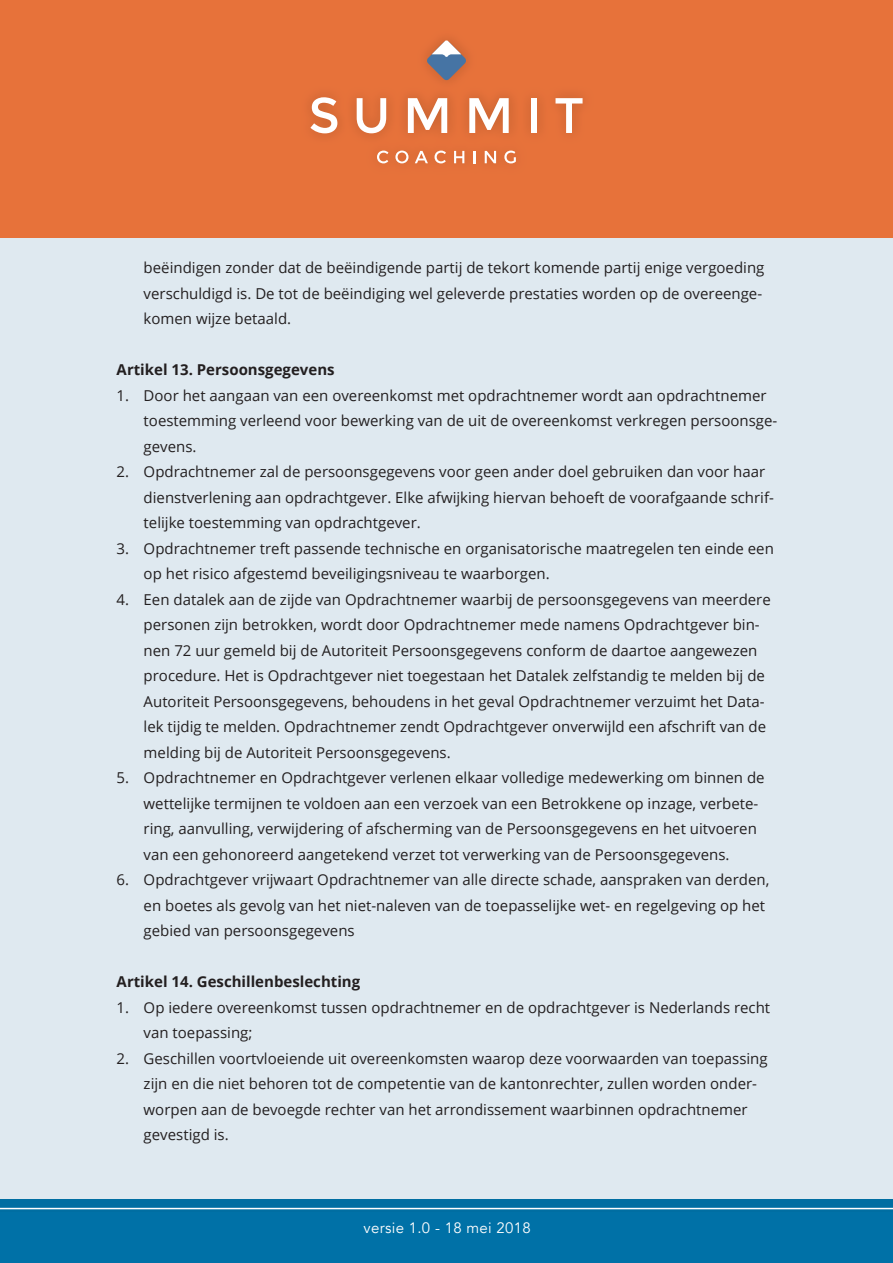
<style>
.page{position:relative;width:893px;height:1263px;background:#fff}
.page>*{position:absolute;margin:0;border:0;box-sizing:border-box;transform-origin:0 0}
.t1{font:15px/25.5px "Open Sans";color:#231f20}
.t2{font:700 15px "Open Sans";color:#231f20}
.t3{font:15px "Avenir";letter-spacing:.02em;color:#fff}
</style>
<div class="page">
<div style="left:0;top:237px;width:893px;height:975px;background:#dfe9f0"></div>
<div style="left:0;top:0;width:893px;height:237px;background:#e7723a"></div>
<img style="left:315px;top:39px;width:266px;height:125px">
<svg style="left:310px;top:97px;width:27px;height:36px"></svg>
<svg style="left:357px;top:98px;width:29px;height:35px"></svg>
<svg style="left:408px;top:98px;width:39px;height:35px"></svg>
<svg style="left:469px;top:98px;width:40px;height:35px"></svg>
<div style="left:531px;top:98px;width:6px;height:35px;background:#fff"></div>
<svg style="left:555px;top:98px;width:28px;height:35px"></svg>
<svg style="left:427px;top:40px;width:39px;height:40px"></svg>
<svg style="left:377px;top:151px;width:11px;height:12px"></svg>
<svg style="left:395px;top:151px;width:13px;height:12px"></svg>
<svg style="left:415px;top:151px;width:13px;height:12px"></svg>
<svg style="left:434px;top:151px;width:12px;height:12px"></svg>
<svg style="left:454px;top:151px;width:10px;height:12px"></svg>
<svg style="left:473px;top:151px;width:3px;height:12px"></svg>
<svg style="left:485px;top:151px;width:11px;height:12px"></svg>
<svg style="left:504px;top:151px;width:12px;height:12px"></svg>
<div style="left:0;top:1212px;width:893px;height:51px;background:#0071a7"></div>
<svg style="left:0;top:1199px;width:893px;height:13px;background:#0a73a5"></svg>
<hr style="left:0;top:1208px;width:893px;height:1px;background:#fff">
<p class="t1" style="left:144px;top:254px;width:622px">beëindigen zonder dat de beëindigende partij de tekort komende partij enige vergoeding verschuldigd is. De tot de beëindiging wel geleverde prestaties worden op de overeenge&shy;komen wijze betaald.</p>
<p class="t2" style="left:117px;top:359px;width:220px">Artikel 13. Persoonsgegevens</p>
<p class="t1" style="left:144px;top:382px;width:635px;text-indent:-27px">1. Door het aangaan van een overeenkomst met opdrachtnemer wordt aan opdrachtnemer toestemming verleend voor bewerking van de uit de overeenkomst verkregen persoonsge&shy;gevens.</p>
<p class="t1" style="left:144px;top:458px;width:632px;text-indent:-27px">2. Opdrachtnemer zal de persoonsgegevens voor geen ander doel gebruiken dan voor haar dienstverlening aan opdrachtgever. Elke afwijking hiervan behoeft de voorafgaande schrif&shy;telijke toestemming van opdrachtgever.</p>
<p class="t1" style="left:144px;top:535px;width:632px;text-indent:-27px">3. Opdrachtnemer treft passende technische en organisatorische maatregelen ten einde een op het risico afgestemd beveiligingsniveau te waarborgen.</p>
<p class="t1" style="left:144px;top:586px;width:629px;text-indent:-27px">4. Een datalek aan de zijde van Opdrachtnemer waarbij de persoonsgegevens van meerdere personen zijn betrokken, wordt door Opdrachtnemer mede namens Opdrachtgever bin&shy;nen 72 uur gemeld bij de Autoriteit Persoonsgegevens conform de daartoe aangewezen procedure. Het is Opdrachtgever niet toegestaan het Datalek zelfstandig te melden bij de Autoriteit Persoonsgegevens, behoudens in het geval Opdrachtnemer verzuimt het Data&shy;lek tijdig te melden. Opdrachtnemer zendt Opdrachtgever onverwijld een afschrift van de melding bij de Autoriteit Persoonsgegevens.</p>
<p class="t1" style="left:144px;top:764px;width:622px;text-indent:-27px">5. Opdrachtnemer en Opdrachtgever verlenen elkaar volledige medewerking om binnen de wettelijke termijnen te voldoen aan een verzoek van een Betrokkene op inzage, verbete&shy;ring, aanvulling, verwijdering of afscherming van de Persoonsgegevens en het uitvoeren van een gehonoreerd aangetekend verzet tot verwerking van de Persoonsgegevens.</p>
<p class="t1" style="left:144px;top:866px;width:627px;text-indent:-27px">6. Opdrachtgever vrijwaart Opdrachtnemer van alle directe schade, aanspraken van derden, en boetes als gevolg van het niet-naleven van de toepasselijke wet- en regelgeving op het gebied van persoonsgegevens</p>
<p class="t2" style="left:117px;top:971px;width:245px">Artikel 14. Geschillenbeslechting</p>
<p class="t1" style="left:144px;top:994px;width:628px;text-indent:-27px">1. Op iedere overeenkomst tussen opdrachtnemer en de opdrachtgever is Nederlands recht van toepassing;</p>
<p class="t1" style="left:144px;top:1045px;width:626px;text-indent:-27px">2. Geschillen voortvloeiende uit overeenkomsten waarop deze voorwaarden van toepassing zijn en die niet behoren tot de competentie van de kantonrechter, zullen worden onder&shy;worpen aan de bevoegde rechter van het arrondissement waarbinnen opdrachtnemer gevestigd is.</p>
<p class="t3" style="left:364px;top:1219px;width:169px">versie 1.0 - 18 mei 2018</p>
</div>
